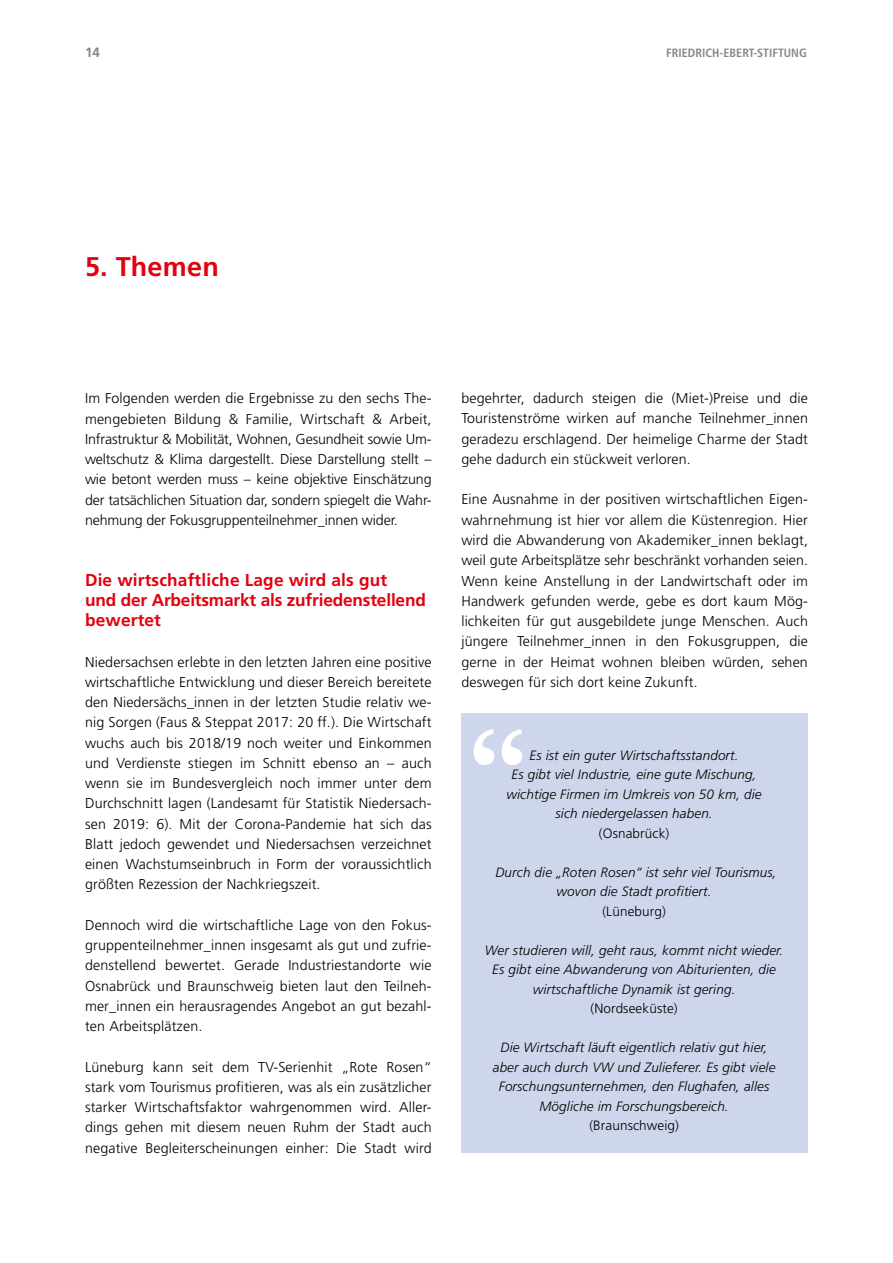
<style>
.page{position:relative;width:893px;height:1263px;background:#fff}
.page>*{position:absolute;margin:0;border:0;box-sizing:border-box;transform-origin:0 0}
.t1{font:700 27px "Frutiger";letter-spacing:.01em;color:#e3000f}
.t2{font:700 17.25px/20.2px "Frutiger";letter-spacing:-.01em;color:#e3000f}
.t3{font:300 14.25px/20.2px "Frutiger";letter-spacing:.01em;color:#000;text-align:justify}
.t4{font:italic 300 13.5px/19.5px "Frutiger";letter-spacing:.01em;color:#000;text-align:center}
.t5{font:300 13.5px "Frutiger";letter-spacing:.01em;color:#000}
.t6{font:700 13.5px "Frutiger";color:#878786}
.t7{font:700 condensed 12px "Frutiger";letter-spacing:.005em;color:#878786}
</style>
<div class="page">
<div style="left:461px;top:713px;width:347px;height:440px;background:#cdd6ea"></div>
<svg style="left:474px;top:729px;width:48px;height:36px"></svg>
<p class="t6" style="left:85px;top:45px;width:17px">14</p>
<p class="t7" style="left:666px;top:46px;width:142px">FRIEDRICH-EBERT-STIFTUNG</p>
<h1 class="t1" style="left:85px;top:251px;width:135px">5. Themen</h1>
<p class="t3" style="left:85px;top:388px;width:348px">Im Folgenden werden die Ergebnisse zu den sechs The&shy;mengebieten Bildung &amp; Familie, Wirtschaft &amp; Arbeit, Infrastruktur &amp; Mobilität, Wohnen, Gesundheit sowie Um&shy;weltschutz &amp; Klima dargestellt. Diese Darstellung stellt – wie betont werden muss – keine objektive Einschätzung der tatsächlichen Situation dar, sondern spiegelt die Wahr&shy;nehmung der Fokusgruppenteilnehmer_innen wider.</p>
<p class="t2" style="left:85px;top:569px;width:342px">Die wirtschaftliche Lage wird als gut<br>und der Arbeitsmarkt als zufriedenstellend bewertet</p>
<p class="t3" style="left:85px;top:651px;width:348px">Niedersachsen erlebte in den letzten Jahren eine positive wirtschaftliche Entwicklung und dieser Bereich bereitete den Niedersächs_innen in der letzten Studie relativ we&shy;nig Sorgen (Faus &amp; Steppat 2017: 20 ff.). Die Wirtschaft wuchs auch bis 2018/19 noch weiter und Einkommen und Verdienste stiegen im Schnitt ebenso an – auch wenn sie im Bundesvergleich noch immer unter dem Durchschnitt lagen (Landesamt für Statistik Niedersach&shy;sen 2019: 6). Mit der Corona-Pandemie hat sich das Blatt jedoch gewendet und Niedersachsen verzeichnet einen Wachstumseinbruch in Form der voraussichtlich größten Rezession der Nachkriegszeit.</p>
<p class="t3" style="left:85px;top:915px;width:348px">Dennoch wird die wirtschaftliche Lage von den Fokus&shy;gruppenteilnehmer_innen insgesamt als gut und zufrie&shy;denstellend bewertet. Gerade Industriestandorte wie Osnabrück und Braunschweig bieten laut den Teilneh&shy;mer_innen ein herausragendes Angebot an gut bezahl&shy;ten Arbeitsplätzen.</p>
<p class="t3" style="left:85px;top:1056px;width:348px">Lüneburg kann seit dem TV-Serienhit „Rote Rosen“ stark vom Tourismus profitieren, was als ein zusätzlicher starker Wirtschaftsfaktor wahrgenommen wird. Aller&shy;dings gehen mit diesem neuen Ruhm der Stadt auch negative Begleiterscheinungen einher: Die Stadt wird</p>
<p class="t3" style="left:461px;top:388px;width:348px">begehrter, dadurch steigen die (Miet-)Preise und die Touristenströme wirken auf manche Teilnehmer_innen geradezu erschlagend. Der heimelige Charme der Stadt gehe dadurch ein stückweit verloren.</p>
<p class="t3" style="left:461px;top:489px;width:348px">Eine Ausnahme in der positiven wirtschaftlichen Eigen&shy;wahrnehmung ist hier vor allem die Küstenregion. Hier wird die Abwanderung von Akademiker_innen beklagt, weil gute Arbeitsplätze sehr beschränkt vorhanden seien.<br>Wenn keine Anstellung in der Landwirtschaft oder im Handwerk gefunden werde, gebe es dort kaum Mög&shy;lichkeiten für gut ausgebildete junge Menschen. Auch jüngere Teilnehmer_innen in den Fokusgruppen, die gerne in der Heimat wohnen bleiben würden, sehen deswegen für sich dort keine Zukunft.</p>
<p class="t4" style="left:506px;top:745px;width:257px">Es ist ein guter Wirtschaftsstandort.<br>Es gibt viel Industrie, eine gute Mischung, wichtige Firmen im Umkreis von 50 km, die sich niedergelassen haben.</p>
<p class="t5" style="left:599px;top:825px;width:72px">(Osnabrück)</p>
<p class="t4" style="left:495px;top:862px;width:283px">Durch die „Roten Rosen“ ist sehr viel Tourismus, wovon die Stadt profitiert.</p>
<p class="t5" style="left:602px;top:903px;width:65px">(Lüneburg)</p>
<p class="t4" style="left:485px;top:940px;width:300px">Wer studieren will, geht raus, kommt nicht wieder.<br>Es gibt eine Abwanderung von Abiturienten, die wirtschaftliche Dynamik ist gering.</p>
<p class="t5" style="left:591px;top:1001px;width:89px">(Nordseeküste)</p>
<p class="t4" style="left:493px;top:1038px;width:284px">Die Wirtschaft läuft eigentlich relativ gut hier, aber auch durch VW und Zulieferer. Es gibt viele Forschungsunternehmen, den Flughafen, alles Mögliche im Forschungsbereich.</p>
<p class="t5" style="left:589px;top:1118px;width:91px">(Braunschweig)</p>
</div>
